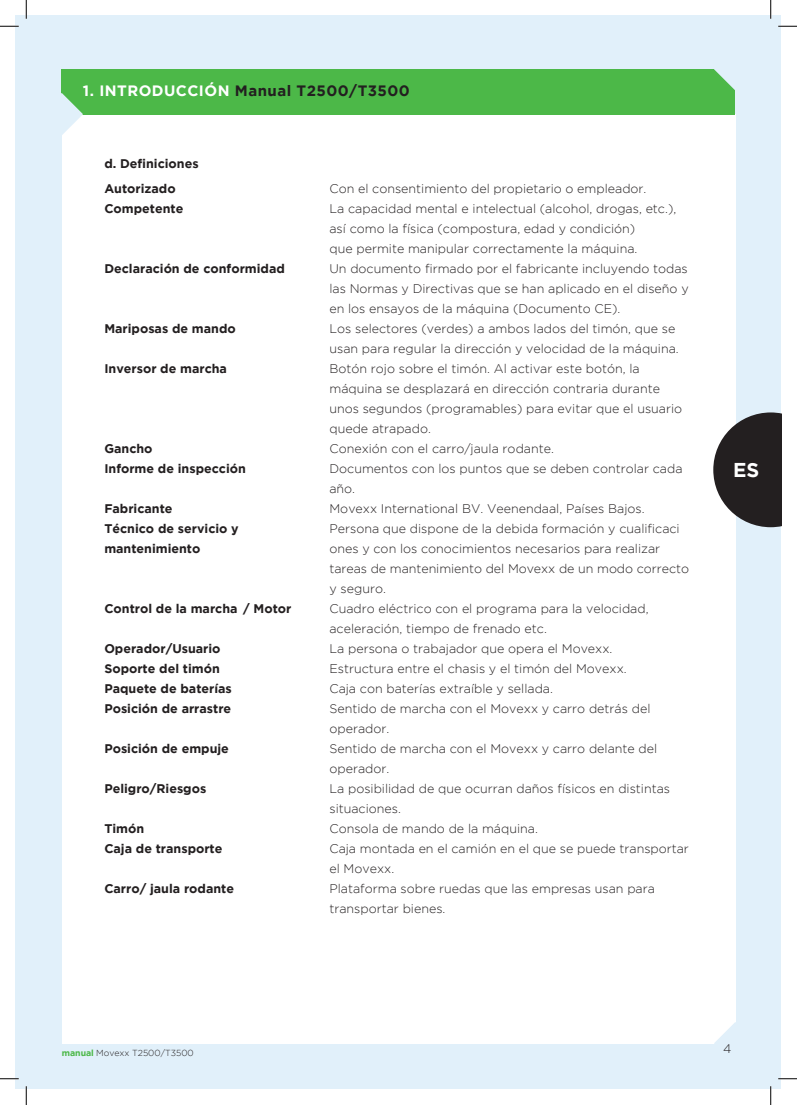
<style>
.page{position:relative;width:797px;height:1105px;background:#fff}
.page>*{position:absolute;margin:0;border:0;box-sizing:border-box;transform-origin:0 0}
.t1{font:700 20px "Gotham";color:#fff}
.t2{font:700 15px "Gotham";letter-spacing:.03em;color:#231f20}
.t3{font:300 12.5px/20px "Gotham";color:#231f20}
.t4{font:700 12.5px "Gotham";color:#231f20}
.t5{font:300 8.75px "Gotham";color:#231f20}
.t6{font:8.75px "Gotham";letter-spacing:-.03em;color:#231f20}
.s1{color:#fff}
.s2{font-weight:700;color:#4cb848}
</style>
<div class="page">
<div style="left:16px;top:16px;width:765px;height:1073px;background:#e1f0fa"></div>
<div style="left:62px;top:114px;width:673px;height:929px;background:#fff"></div>
<div style="left:62px;top:69px;width:673px;height:45px;background:#4cb848"></div>
<svg style="left:714px;top:69px;width:21px;height:21px"></svg>
<svg style="left:61px;top:93px;width:22px;height:42px"></svg>
<svg style="left:715px;top:1023px;width:20px;height:20px"></svg>
<svg style="left:713px;top:412px;width:68px;height:115px"></svg>
<svg style="left:0;top:25px;width:19px;height:2px"></svg>
<svg style="left:778px;top:25px;width:19px;height:2px"></svg>
<svg style="left:0;top:1078px;width:19px;height:1px"></svg>
<svg style="left:778px;top:1078px;width:19px;height:1px"></svg>
<svg style="left:25px;top:0;width:2px;height:19px"></svg>
<svg style="left:25px;top:1086px;width:2px;height:19px"></svg>
<svg style="left:770px;top:0;width:1px;height:19px"></svg>
<svg style="left:770px;top:1086px;width:1px;height:19px"></svg>
<p class="t2" style="left:83px;top:82px;width:328px"><span class="s1">1. INTRODUCCIÓN</span> Manual T2500/T3500</p>
<p class="t4" style="left:104px;top:157px;width:96px">d. Definiciones</p>
<p class="t4" style="left:104px;top:182px;width:73px">Autorizado</p>
<p class="t3" style="left:329px;top:179px;width:318px">Con el consentimiento del propietario o empleador.</p>
<p class="t4" style="left:104px;top:202px;width:80px">Competente</p>
<p class="t3" style="left:329px;top:199px;width:348px">La capacidad mental e intelectual (alcohol, drogas, etc.), así como la física (compostura, edad y condición)<br>que permite manipular correctamente la máquina.</p>
<p class="t4" style="left:104px;top:262px;width:182px">Declaración de conformidad</p>
<p class="t3" style="left:329px;top:259px;width:361px;text-align:justify">Un documento firmado por el fabricante incluyendo todas las Normas y Directivas que se han aplicado en el diseño y en los ensayos de la máquina (Documento CE).</p>
<p class="t4" style="left:104px;top:322px;width:133px">Mariposas de mando</p>
<p class="t3" style="left:329px;top:319px;width:351px">Los selectores (verdes) a ambos lados del timón, que se usan para regular la dirección y velocidad de la máquina.</p>
<p class="t4" style="left:104px;top:362px;width:124px">Inversor de marcha</p>
<p class="t3" style="left:329px;top:359px;width:312px">Botón rojo sobre el timón. Al activar este botón, la</p>
<p class="t3" style="left:329px;top:379px;width:354px">máquina se desplazará en dirección contraria durante unos segundos (programables) para evitar que el usuario quede atrapado.</p>
<p class="t4" style="left:104px;top:442px;width:50px">Gancho</p>
<p class="t3" style="left:329px;top:439px;width:226px">Conexión con el carro/jaula rodante.</p>
<p class="t4" style="left:104px;top:462px;width:143px">Informe de inspección</p>
<p class="t3" style="left:329px;top:459px;width:354px">Documentos con los puntos que se deben controlar cada año.</p>
<p class="t4" style="left:104px;top:502px;width:70px">Fabricante</p>
<p class="t3" style="left:329px;top:499px;width:316px">Movexx International BV. Veenendaal, Países Bajos.</p>
<p class="t4" style="left:104px;top:522px;width:136px">Técnico de servicio y</p>
<p class="t3" style="left:329px;top:519px;width:352px">Persona que dispone de la debida formación y cualificaci</p>
<p class="t4" style="left:104px;top:542px;width:98px">mantenimiento</p>
<p class="t3" style="left:329px;top:539px;width:361px">ones y con los conocimientos necesarios para realizar tareas de mantenimiento del Movexx de un modo correcto y seguro.</p>
<p class="t4" style="left:104px;top:602px;width:188px">Control de la marcha / Motor</p>
<p class="t3" style="left:329px;top:599px;width:320px">Cuadro eléctrico con el programa para la velocidad,</p>
<p class="t3" style="left:329px;top:619px;width:219px">aceleración, tiempo de frenado etc.</p>
<p class="t4" style="left:104px;top:642px;width:118px">Operador/Usuario</p>
<p class="t3" style="left:329px;top:639px;width:284px">La persona o trabajador que opera el Movexx.</p>
<p class="t4" style="left:104px;top:662px;width:117px">Soporte del timón</p>
<p class="t3" style="left:329px;top:659px;width:299px">Estructura entre el chasis y el timón del Movexx.</p>
<p class="t4" style="left:104px;top:682px;width:129px">Paquete de baterías</p>
<p class="t3" style="left:329px;top:679px;width:225px">Caja con baterías extraíble y sellada.</p>
<p class="t4" style="left:104px;top:702px;width:128px">Posición de arrastre</p>
<p class="t3" style="left:329px;top:699px;width:322px">Sentido de marcha con el Movexx y carro detrás del operador.</p>
<p class="t4" style="left:104px;top:742px;width:126px">Posición de empuje</p>
<p class="t3" style="left:329px;top:739px;width:329px">Sentido de marcha con el Movexx y carro delante del operador.</p>
<p class="t4" style="left:104px;top:782px;width:103px">Peligro/Riesgos</p>
<p class="t3" style="left:329px;top:779px;width:342px">La posibilidad de que ocurran daños físicos en distintas situaciones.</p>
<p class="t4" style="left:104px;top:822px;width:41px">Timón</p>
<p class="t3" style="left:329px;top:819px;width:210px">Consola de mando de la máquina.</p>
<p class="t4" style="left:104px;top:842px;width:120px">Caja de transporte</p>
<p class="t3" style="left:329px;top:839px;width:361px">Caja montada en el camión en el que se puede transportar el Movexx.</p>
<p class="t4" style="left:104px;top:882px;width:131px">Carro/ jaula rodante</p>
<p class="t3" style="left:329px;top:879px;width:327px">Plataforma sobre ruedas que las empresas usan para transportar bienes.</p>
<p class="t1" style="left:733px;top:458px;width:28px">ES</p>
<p class="t5" style="left:62px;top:1048px;width:134px"><span class="s2">manual</span> Movexx T2500/T3500</p>
<p class="t3" style="left:723px;top:1039px;width:10px">4</p>
<p class="t6" style="left:83px;top:1044px;width:111px"><span class="s2">datasheet</span> Movexx T1000</p>
</div>
